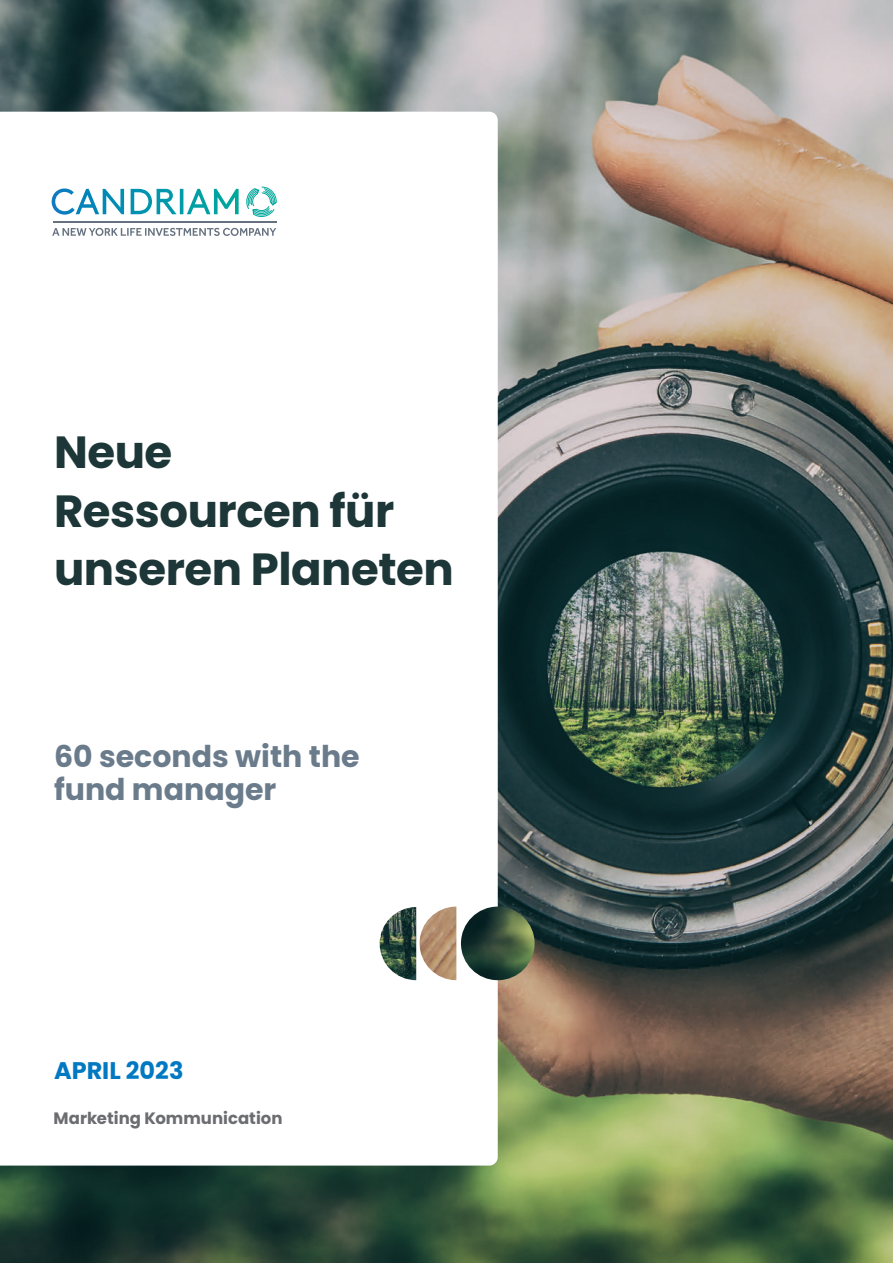
<style>
.page{position:relative;width:893px;height:1263px;background:#fff}
.page>*{position:absolute;margin:0;border:0;box-sizing:border-box;transform-origin:0 0}
.t1{font:700 45px/58.5px "Poppins";letter-spacing:-.01em;color:#1d3637}
.t2{font:700 30px/33px "Poppins";color:#6a7b8b}
.t3{font:700 24px "Poppins";color:#0079c2}
.t4{font:700 16.5px "Poppins";color:#6c6d70}
</style>
<div class="page">
<img style="left:0;top:0;width:893px;height:1263px">
<svg style="left:0;top:112px;width:498px;height:1053px"></svg>
<svg style="left:246px;top:187px;width:31px;height:31px"></svg>
<svg style="left:52px;top:228px;width:224px;height:8px"></svg>
<hr style="left:53px;top:222px;width:224px;height:1px;background:#65717f">
<svg style="left:52px;top:188px;width:187px;height:27px"></svg>
<img style="left:420px;top:906px;width:36px;height:74px">
<img style="left:380px;top:907px;width:36px;height:73px">
<img style="left:461px;top:906px;width:74px;height:74px;border-radius:37px">
<p class="t1" style="left:54px;top:423px;width:401px">Neue<br>Ressourcen für unseren Planeten</p>
<p class="t2" style="left:54px;top:740px;width:307px">60 seconds with the fund manager</p>
<p class="t3" style="left:54px;top:1054px;width:131px">APRIL 2023</p>
<p class="t4" style="left:54px;top:1106px;width:231px">Marketing Kommunication</p>
</div>
